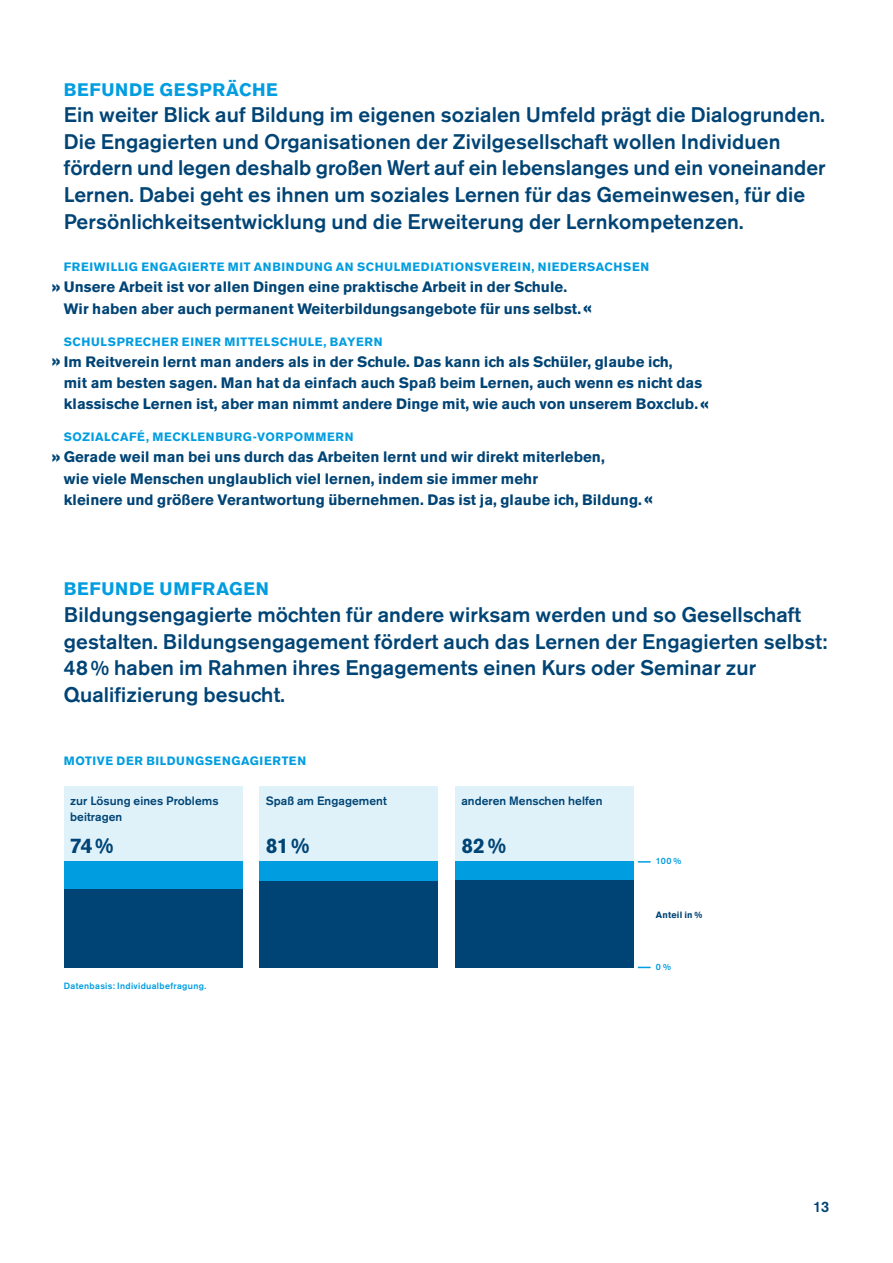
<style>
.page{position:relative;width:893px;height:1263px;background:#fff}
.page>*{position:absolute;margin:0;border:0;box-sizing:border-box;transform-origin:0 0}
.t1{font:500 21px/26.5px "Akzidenz Grotesk BE";letter-spacing:.005em;color:#004475}
.t2{font:700 21px "Akzidenz Grotesk BE";color:#004475}
.t3{font:700 18px "Akzidenz Grotesk BE";letter-spacing:.04em;color:#009de0}
.t4{font:700 15px/21.3px "Akzidenz Grotesk BE";letter-spacing:.005em;color:#004475}
.t5{font:500 15px "Akzidenz Grotesk BQ";color:#004475}
.t6{font:700 12px "Akzidenz Grotesk BE";letter-spacing:.055em;color:#009de0}
.t7{font:500 12px "Akzidenz Grotesk BE";letter-spacing:.005em;color:#004475}
.t8{font:700 9.15px "Akzidenz Grotesk BE";color:#004475}
.t9{font:500 9.15px "Akzidenz Grotesk BE";color:#009de0}
.t10{font:500 9px "Akzidenz Grotesk BE";letter-spacing:.035em;color:#009de0}
.s1{font-size:21px}
</style>
<div class="page">
<svg style="left:638px;top:861px;width:13px;height:2px"></svg>
<svg style="left:638px;top:967px;width:13px;height:1px"></svg>
<div style="left:64px;top:787px;width:178px;height:74px;background:#dff2fa"></div>
<div style="left:259px;top:787px;width:179px;height:74px;background:#dff2fa"></div>
<div style="left:64px;top:861px;width:178px;height:106px;background:#009de0"></div>
<div style="left:64px;top:889px;width:178px;height:78px;background:#004475"></div>
<div style="left:259px;top:861px;width:179px;height:106px;background:#009de0"></div>
<div style="left:259px;top:881px;width:179px;height:86px;background:#004475"></div>
<div style="left:455px;top:787px;width:179px;height:74px;background:#dff2fa"></div>
<div style="left:455px;top:861px;width:179px;height:106px;background:#009de0"></div>
<div style="left:455px;top:880px;width:179px;height:87px;background:#004475"></div>
<p class="t3" style="left:64px;top:79px;width:216px">Befunde Gespräche</p>
<p class="t1" style="left:64px;top:101px;width:763px">Ein weiter Blick auf Bildung im eigenen sozialen Umfeld prägt die Dialogrunden.<br>Die Engagierten und Organisationen der Zivilgesellschaft wollen Individuen fördern und legen deshalb großen Wert auf ein lebenslanges und ein voneinander Lernen. Dabei geht es ihnen um soziales Lernen für das Gemeinwesen, für die Persönlichkeitsentwicklung und die Erweiterung der Lernkompetenzen.</p>
<p class="t6" style="left:47px;top:260px;width:10px">F</p>
<p class="t6" style="left:72px;top:260px;width:579px">reiwillig Engagierte mit Anbindung an Schulmediationsverein, Niedersachsen</p>
<p class="t4" style="left:64px;top:277px;width:530px;text-indent:-12px"><span class="s1">»</span> U nsere Arbeit ist vor allen Dingen eine praktische Arbeit in der Schule.<br>Wir haben aber auch permanent Weiterbildungsangebote für uns selbst.<span class="s1">«</span></p>
<p class="t6" style="left:47px;top:334px;width:10px">S</p>
<p class="t6" style="left:73px;top:334px;width:311px">chulsprecher einer Mittelschule, Bayern</p>
<p class="t4" style="left:52px;top:351px;width:622px"><span class="s1">»</span> I m Reitverein lernt man anders als in der Schule. Das kann ich als Schüler, glaube ich,</p>
<p class="t4" style="left:64px;top:372px;width:640px">mit am besten sagen. Man hat da einfach auch Spaß beim Lernen, auch wenn es nicht das</p>
<p class="t4" style="left:64px;top:394px;width:647px">klassische Lernen ist, aber man nimmt andere Dinge mit, wie auch von unserem Boxclub.<span class="s1">«</span></p>
<p class="t6" style="left:47px;top:430px;width:10px">S</p>
<p class="t6" style="left:73px;top:430px;width:282px">ozialcafé, Mecklenburg-Vorpommern</p>
<p class="t4" style="left:52px;top:447px;width:555px"><span class="s1">»</span> Gerade weil man bei uns durch das Arbeiten lernt und wir direkt miterleben,</p>
<p class="t4" style="left:64px;top:468px;width:476px">wie viele Menschen unglaublich viel lernen, indem sie immer mehr</p>
<p class="t4" style="left:64px;top:489px;width:590px">kleinere und größere Verantwortung übernehmen. Das ist ja, glaube ich, Bildung.<span class="s1">«</span></p>
<p class="t3" style="left:64px;top:579px;width:207px">Befunde Umfragen</p>
<p class="t1" style="left:64px;top:601px;width:765px">Bildungsengagierte möchten für andere wirksam werden und so Gesellschaft gestalten. Bildungsengagement fördert auch das Lernen der Engagierten selbst:<br>48% haben im Rahmen ihres Engagements einen Kurs oder Seminar zur Qualifizierung besucht.</p>
<p class="t6" style="left:64px;top:754px;width:244px">Motive der Bildungsengagierten</p>
<p class="t7" style="left:70px;top:794px;width:150px">zur Lösung eines Problems</p>
<p class="t7" style="left:70px;top:810px;width:54px">beitragen</p>
<p class="t2" style="left:70px;top:834px;width:45px">74%</p>
<p class="t7" style="left:266px;top:794px;width:123px">Spaß am Engagement</p>
<p class="t2" style="left:266px;top:834px;width:45px">81%</p>
<p class="t10" style="left:64px;top:980px;width:144px">Datenbasis: Individualbefragung.</p>
<p class="t7" style="left:461px;top:794px;width:143px">anderen Menschen helfen</p>
<p class="t2" style="left:461px;top:834px;width:46px">82%</p>
<p class="t9" style="left:656px;top:855px;width:27px">100 %</p>
<p class="t8" style="left:656px;top:909px;width:48px">Anteil in %</p>
<p class="t9" style="left:656px;top:961px;width:17px">0 %</p>
<p class="t5" style="left:813px;top:1197px;width:18px">13</p>
</div>
